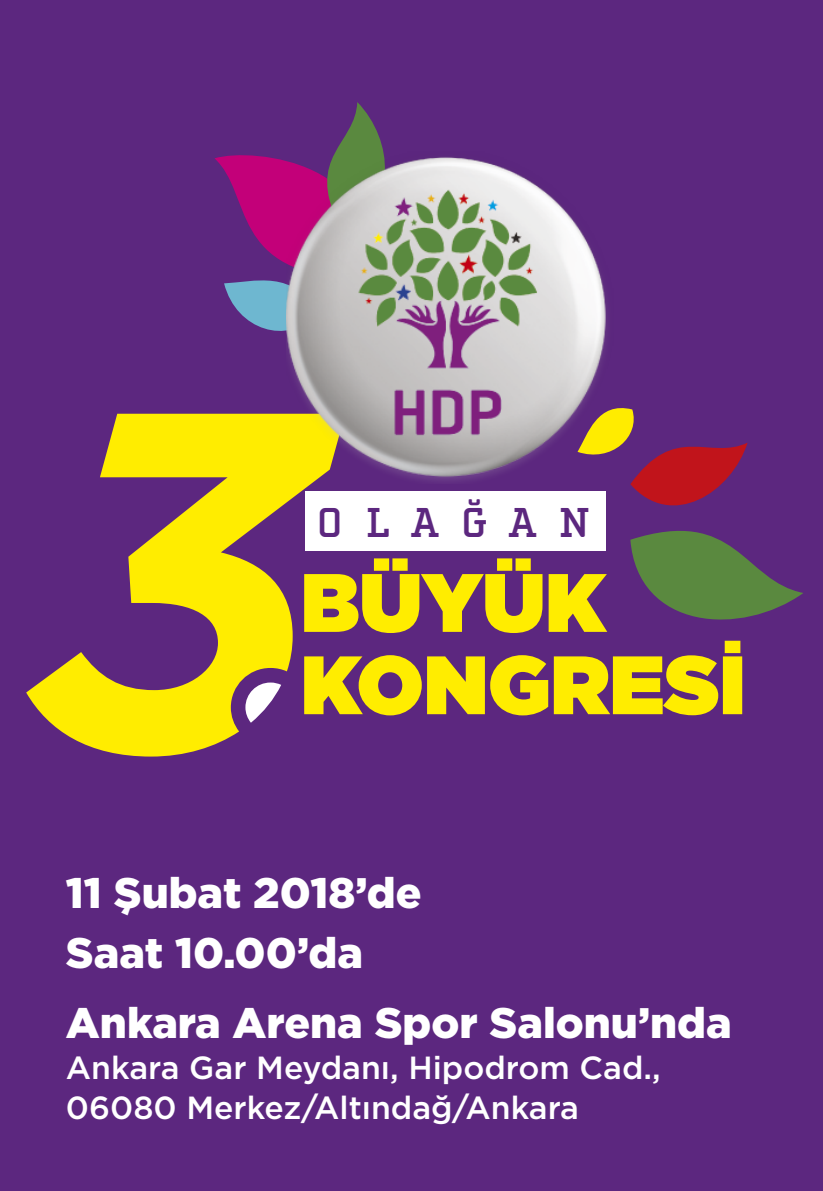
<style>
.page{position:relative;width:823px;height:1191px;background:#fff}
.page>*{position:absolute;margin:0;border:0;box-sizing:border-box;transform-origin:0 0}
.t1{font:900 82.6px/82.2px "Gotham";color:#ffed00}
.t2{font:700 43.2px "Cholla Slab Mur";letter-spacing:.52em;color:#5c277f}
.t3{font:900 42.6px/59.8px "Gotham";color:#fff}
.t4{font:500 32px/40.6px "Gotham";color:#fff}
</style>
<div class="page">
<div style="left:0;top:0;width:822px;height:1191px;background:#5c277f"></div>
<div style="left:305px;top:491px;width:300px;height:59px;background:#fff"></div>
<svg style="left:26px;top:414px;width:319px;height:342px"></svg>
<svg style="left:577px;top:408px;width:225px;height:212px"></svg>
<svg style="left:214px;top:102px;width:170px;height:229px"></svg>
<img style="left:286px;top:152px;width:326px;height:331px">
<h2 class="t2" style="left:316px;top:499px;width:275px">OLAĞAN</h2>
<h1 class="t1" style="left:301px;top:560px;width:446px">BÜYÜK<br>KONGRESİ</h1>
<h3 class="t3" style="left:66px;top:862px;width:357px">11 Şubat 2018’de<br>Saat 10.00’da</h3>
<h3 class="t3" style="left:66px;top:992px;width:666px">Ankara Arena Spor Salonu’nda</h3>
<p class="t4" style="left:66px;top:1046px;width:596px">Ankara Gar Meydanı, Hipodrom Cad.,<br>06080 Merkez/Altındağ/Ankara</p>
</div>
